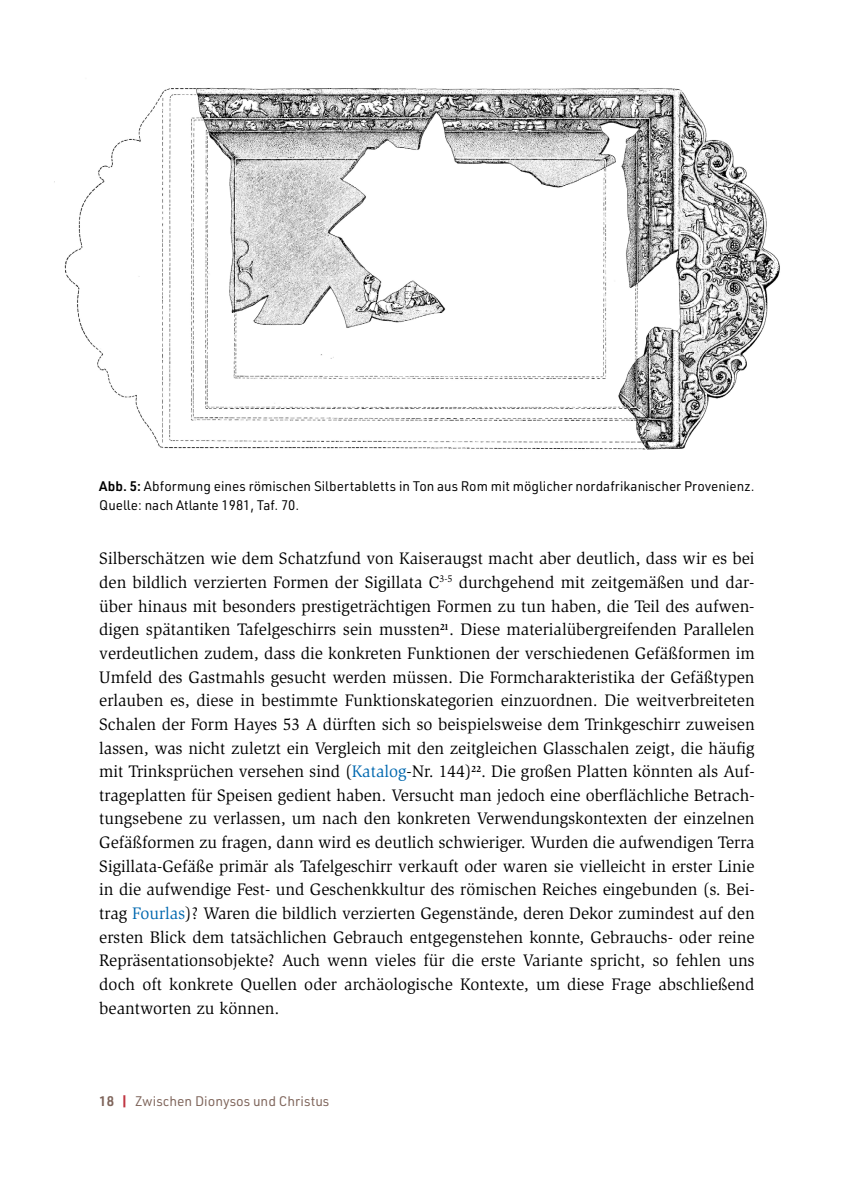
<style>
.page{position:relative;width:844px;height:1191px;background:#fff}
.page>*{position:absolute;margin:0;border:0;box-sizing:border-box;transform-origin:0 0}
.KUP_6__Fließtext{font:17.15px/23.6px "Slimbach Std";color:#000;text-align:justify}
.KUP_7__Bildunterschr{font:13.65px/18.9px "URWDIN";color:#000}
.t1{font:13.65px "URWDIN";color:#7e645a}
.s1{font-weight:600}
.s2{color:#0068af}
.s3{font-weight:900;color:#c03743}
</style>
<div class="page">
<img style="left:54px;top:88px;width:726px;height:362px">
<p class="KUP_7__Bildunterschr" style="left:99px;top:476px;width:656px"><span class="s1">Abb. 5:</span> Abformung eines römischen Silbertabletts in Ton aus Rom mit möglicher nordafrikanischer Provenienz.<br>Quelle: nach Atlante 1981, Taf. 70.</p>
<p class="KUP_6__Fließtext" style="left:99px;top:547px;width:656px">Silberschätzen wie dem Schatzfund von Kaiseraugst macht aber deutlich, dass wir es bei den bildlich verzierten Formen der Sigillata C<sup>3-5</sup> durchgehend mit zeitgemäßen und dar&shy;über hinaus mit besonders prestigeträchtigen Formen zu tun haben, die Teil des aufwen&shy;digen spätantiken Tafelgeschirrs sein mussten<sup>21</sup>. Diese materialübergreifenden Parallelen verdeutlichen zudem, dass die konkreten Funktionen der verschiedenen Gefäßformen im Umfeld des Gastmahls gesucht werden müssen. Die Formcharakteristika der Gefäßtypen erlauben es, diese in bestimmte Funktionskategorien einzuordnen. Die weitverbreiteten Schalen der Form Hayes 53 A dürften sich so beispielsweise dem Trinkgeschirr zuweisen lassen, was nicht zuletzt ein Vergleich mit den zeitgleichen Glasschalen zeigt, die häufig mit Trinksprüchen versehen sind (<span class="s2">Katalog</span>-Nr. 144)<sup>22</sup>. Die großen Platten könnten als Auf&shy;trageplatten für Speisen gedient haben. Versucht man jedoch eine oberflächliche Betrach&shy;tungsebene zu verlassen, um nach den konkreten Verwendungskontexten der einzelnen Gefäßformen zu fragen, dann wird es deutlich schwieriger. Wurden die aufwendigen Terra Sigillata-Gefäße primär als Tafelgeschirr verkauft oder waren sie vielleicht in erster Linie in die aufwendige Fest- und Geschenkkultur des römischen Reiches eingebunden (s. Bei&shy;trag <span class="s2">Fourlas</span>)? Waren die bildlich verzierten Gegenstände, deren Dekor zumindest auf den ersten Blick dem tatsächlichen Gebrauch entgegenstehen konnte, Gebrauchs- oder reine Repräsentationsobjekte? Auch wenn vieles für die erste Variante spricht, so fehlen uns doch oft konkrete Quellen oder archäologische Kontexte, um diese Frage abschließend beantworten zu können.</p>
<p class="t1" style="left:99px;top:1092px;width:231px"><span class="s1">18</span> <span class="s3">|</span> Zwischen Dionysos und Christus</p>
</div>
